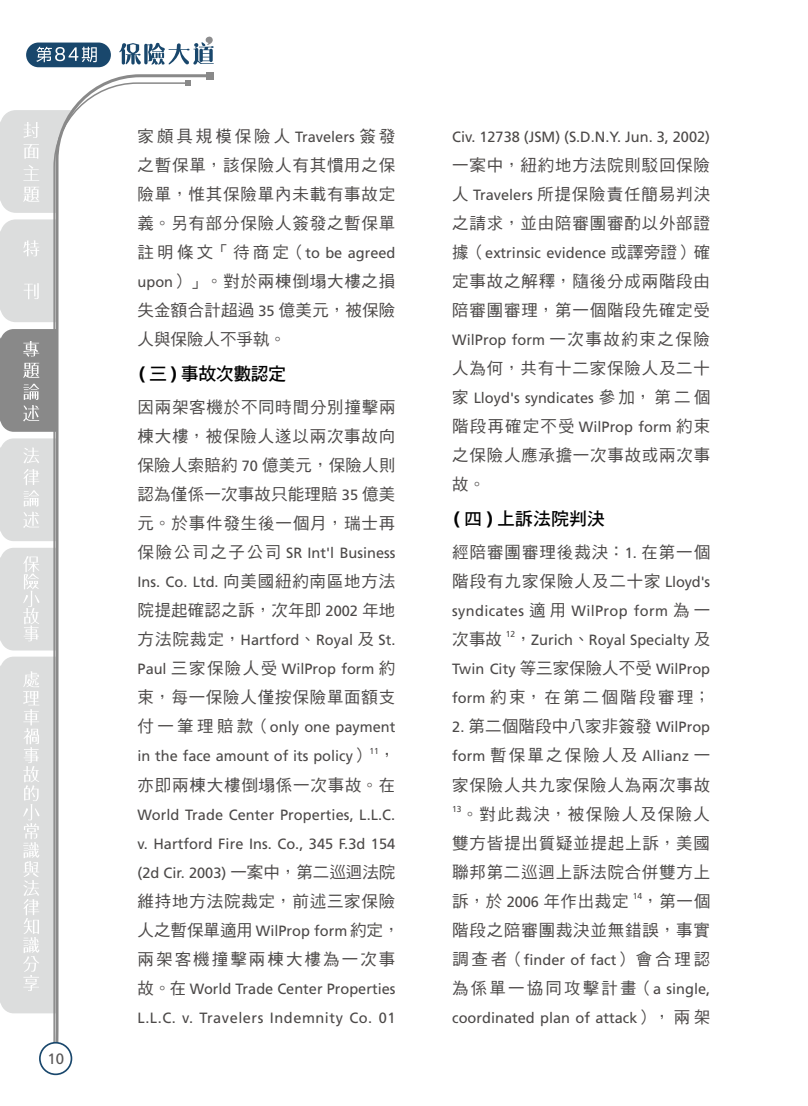
<style>
.page{position:relative;width:808px;height:1106px;background:#fff}
.page>*{position:absolute;margin:0;border:0;box-sizing:border-box;transform-origin:0 0}
.t1{font:18px "DF Hei Std W7";letter-spacing:-.015em;color:#000}
.t2{font:16.5px/29.1px "DF Hei Std W5";letter-spacing:.05em;color:#4c4948;text-align:justify}
.t3{font:16.5px "DF Hei Std W5";letter-spacing:.01em;color:#4c4948}
.t4{font:16.5px "DF Hei Std W5";letter-spacing:.13em;color:#4c4948}
.t5{font:16.5px "DF Hei Std W5";letter-spacing:.015em;color:#4c4948}
.t6{font:16.5px "DF Hei Std W5";letter-spacing:.15em;color:#4c4948}
.t7{font:16.5px "DF Hei Std W5";letter-spacing:.125em;color:#4c4948}
.t8{font:15px "Frutiger LT Std";color:#595757}
.t9{font:14.85px/29.1px "Frutiger LT Std";color:#4c4948}
.t10{font:14.85px "Frutiger LT Std";letter-spacing:.025em;color:#4c4948}
.t11{font:8.7px "Frutiger LT Std";color:#4c4948}
.s1{font-family:"Frutiger LT Std";font-size:14.85px}
.s2{font-family:"DF Hei Std W5";font-size:16.5px}
.s3{font-family:"Frutiger LT Std";font-weight:700}
</style>
<div class="page">
<div style="left:0;top:219px;width:96px;height:103px;background:#dcdddd;border-radius:15px"></div>
<svg style="left:23px;top:240px;width:16px;height:16px"></svg>
<svg style="left:24px;top:283px;width:15px;height:16px"></svg>
<div style="left:0;top:110px;width:96px;height:103px;background:#dcdddd;border-radius:15px"></div>
<div style="left:0;top:329px;width:73px;height:103px;background:#898989;border-radius:13px"></div>
<div style="left:0;top:438px;width:73px;height:103px;background:#dcdddd;border-radius:13px"></div>
<div style="left:0;top:548px;width:73px;height:102px;background:#dcdddd;border-radius:13px"></div>
<div style="left:0;top:656px;width:73px;height:357px;background:#dcdddd;border-radius:13px"></div>
<svg style="left:24px;top:122px;width:15px;height:16px"></svg>
<svg style="left:24px;top:144px;width:15px;height:15px"></svg>
<svg style="left:23px;top:165px;width:16px;height:16px"></svg>
<svg style="left:23px;top:187px;width:16px;height:15px"></svg>
<svg style="left:23px;top:341px;width:16px;height:16px"></svg>
<svg style="left:23px;top:363px;width:16px;height:15px"></svg>
<svg style="left:23px;top:384px;width:16px;height:37px"></svg>
<svg style="left:24px;top:447px;width:15px;height:16px"></svg>
<svg style="left:23px;top:469px;width:16px;height:59px"></svg>
<svg style="left:23px;top:556px;width:16px;height:85px"></svg>
<svg style="left:23px;top:671px;width:17px;height:320px"></svg>
<svg style="left:119px;top:36px;width:95px;height:29px"></svg>
<div style="left:206px;top:72px;width:8px;height:8px;background:#898989"></div>
<svg style="left:52px;top:82px;width:133px;height:992px"></svg>
<svg style="left:185px;top:80px;width:6px;height:6px"></svg>
<div style="left:26px;top:43px;width:85px;height:24px;background:#19476c;border-radius:12px"></div>
<svg style="left:36px;top:47px;width:61px;height:15px"></svg>
<div style="left:40px;top:1042px;width:31px;height:32px;background:#fff;border-radius:50%"></div>
<div style="left:39px;top:1041px;width:33px;height:34px;border:2px solid #19476c;border-radius:50%"></div>
<div style="left:63px;top:949px;width:40px;height:72px;background:#fff"></div>
<p class="t8" style="left:48px;top:1050px;width:18px">10</p>
<p class="t2" style="left:138px;top:121px;width:259px">家頗具規模保險人 <span class="s1">Travelers</span> 簽發之暫保單，該保險人有其慣用之保險單，惟其保險單內未載有事故定義。另有部分保險人簽發之暫保單</p>
<p class="t9" style="left:138px;top:238px;width:259px"><span class="s2">註明條文「待商定（</span>to be agreed</p>
<p class="t2" style="left:138px;top:266px;width:259px"><span class="s1">upon</span>）」。對於兩棟倒塌大樓之損失金額合計超過 <span class="s1">35</span> 億美元，被保險人與保險人不爭執。</p>
<p class="t1" style="left:139px;top:363px;width:149px"><span class="s3">(</span> 三 <span class="s3">)</span> 事故次數認定</p>
<p class="t2" style="left:138px;top:392px;width:259px">因兩架客機於不同時間分別撞擊兩棟大樓，被保險人遂以兩次事故向保險人索賠約 <span class="s1">70</span> 億美元，保險人則認為僅係一次事故只能理賠 <span class="s1">35</span> 億美元。於事件發生後一個月，瑞士再</p>
<p class="t9" style="left:138px;top:538px;width:259px"><span class="s2">保險公司之子公司</span> SR Int'l Business<br>Ins. Co. Ltd. <span class="s2">向美國紐約南區地方法</span></p>
<p class="t5" style="left:138px;top:601px;width:259px">院提起確認之訴，次年即 <span class="s1">2002</span> 年地</p>
<p class="t9" style="left:138px;top:625px;width:259px"><span class="s2">方法院裁定，</span>Hartford<span class="s2">、</span>Royal <span class="s2">及</span> St.<br>Paul <span class="s2">三家保險人受</span> WilProp form <span class="s2">約</span></p>
<p class="t2" style="left:138px;top:682px;width:259px">束，每一保險人僅按保險單面額支</p>
<p class="t9" style="left:138px;top:712px;width:259px"><span class="s2">付一筆理賠款（</span>only one payment in the face amount of its policy<span class="s2">）</span></p>
<p class="t11" style="left:369px;top:745px;width:11px">11</p>
<p class="t2" style="left:138px;top:740px;width:259px;text-align:right">，<br>亦即兩棟大樓倒塌係一次事故。在</p>
<p class="t9" style="left:138px;top:800px;width:259px;text-align:justify">World Trade Center Properties, L.L.C. v. Hartford Fire Ins. Co., 345 F.3d 154 (2d Cir. 2003) <span class="s2">一案中，第二巡迴法院</span></p>
<p class="t2" style="left:138px;top:886px;width:259px">維持地方法院裁定，前述三家保險</p>
<p class="t9" style="left:138px;top:916px;width:264px"><span class="s2">人之暫保單適用</span> WilProp form <span class="s2">約定，</span></p>
<p class="t7" style="left:138px;top:949px;width:259px">兩架客機撞擊兩棟大樓為一次事</p>
<p class="t9" style="left:138px;top:974px;width:259px"><span class="s2">故。在</span> World Trade Center Properties<br>L.L.C. v. Travelers Indemnity Co. 01</p>
<p class="t9" style="left:452px;top:122px;width:259px">Civ. 12738 (JSM) (S.D.N.Y. Jun. 3, 2002)</p>
<p class="t2" style="left:452px;top:150px;width:259px">一案中，紐約地方法院則駁回保險人 <span class="s1">Travelers</span> 所提保險責任簡易判決之請求，並由陪審團審酌以外部證</p>
<p class="t9" style="left:452px;top:238px;width:259px"><span class="s2">據（</span>extrinsic evidence <span class="s2">或譯旁證）確</span></p>
<p class="t2" style="left:452px;top:266px;width:259px">定事故之解釋，隨後分成兩階段由陪審團審理，第一個階段先確定受</p>
<p class="t9" style="left:452px;top:325px;width:259px">WilProp form <span class="s2">一次事故約束之保險</span></p>
<p class="t2" style="left:452px;top:353px;width:259px">人為何，共有十二家保險人及二十</p>
<p class="t9" style="left:452px;top:383px;width:259px"><span class="s2">家</span> Lloyd's syndicates <span class="s2">參加，第二個階段再確定不受</span> WilProp form <span class="s2">約束</span></p>
<p class="t2" style="left:452px;top:440px;width:259px">之保險人應承擔一次事故或兩次事故。</p>
<p class="t1" style="left:454px;top:508px;width:153px"><span class="s3">(</span> 四 <span class="s3">)</span> 上訴法院判決</p>
<p class="t2" style="left:452px;top:537px;width:259px">經陪審團審理後裁決：<span class="s1">1.</span> 在第一個階段有九家保險人及二十家 <span class="s1">Lloyd's</span></p>
<p class="t10" style="left:452px;top:602px;width:259px">syndicates <span class="s2">適用</span> WilProp form <span class="s2">為一</span></p>
<p class="t2" style="left:452px;top:624px;width:51px">次事故</p>
<p class="t11" style="left:506px;top:629px;width:11px">12</p>
<p class="t9" style="left:452px;top:625px;width:259px;text-align:right"><span class="s2">，</span>Zurich<span class="s2">、</span>Royal Specialty <span class="s2">及<br></span>Twin City <span class="s2">等三家保險人不受</span> WilProp</p>
<p class="t6" style="left:452px;top:688px;width:259px"><span class="s1">form</span> 約束，在第二個階段審理；</p>
<p class="t3" style="left:452px;top:717px;width:259px"><span class="s1">2.</span> 第二個階段中八家非簽發 <span class="s1">WilProp</span></p>
<p class="t9" style="left:452px;top:742px;width:259px">form <span class="s2">暫保單之保險人及</span> Allianz <span class="s2">一</span></p>
<p class="t2" style="left:452px;top:769px;width:259px">家保險人共九家保險人為兩次事故</p>
<p class="t11" style="left:452px;top:803px;width:11px">13</p>
<p class="t2" style="left:452px;top:798px;width:259px;text-indent:9px">。對此裁決，被保險人及保險人雙方皆提出質疑並提起上訴，美國聯邦第二巡迴上訴法院合併雙方上訴，於 <span class="s1">2006</span> 年作出裁定</p>
<p class="t2" style="left:452px;top:886px;width:259px;text-align:right">，第一個<br>階段之陪審團裁決並無錯誤，事實</p>
<p class="t9" style="left:452px;top:945px;width:259px"><span class="s2">調查者（</span>finder of fact<span class="s2">）會合理認</span></p>
<p class="t4" style="left:452px;top:979px;width:259px">為係單一協同攻擊計畫（<span class="s1">a single,</span></p>
<p class="t9" style="left:452px;top:1003px;width:259px">coordinated plan of attack<span class="s2">），兩架</span></p>
<p class="t11" style="left:633px;top:890px;width:11px">14</p>
</div>
